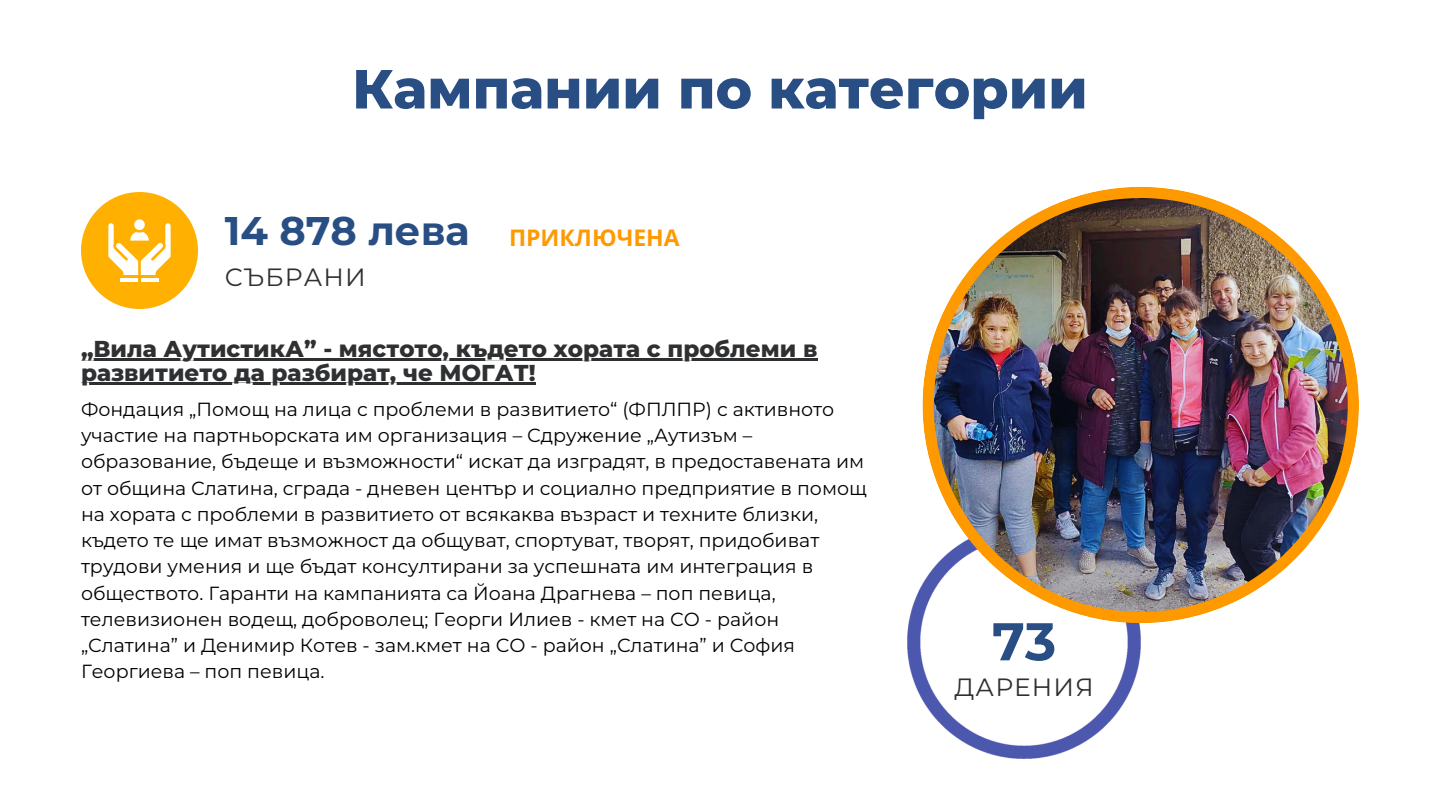
<style>
.page{position:relative;width:1440px;height:810px;background:#fff}
.page>*{position:absolute;margin:0;border:0;box-sizing:border-box;transform-origin:0 0}
.t1{font:800 55px "Montserrat";color:#284e84}
.t2{font:700 53px "Montserrat";color:#284e84}
.t3{font:700 40px "Montserrat";color:#284e84}
.t4{font:25px "Montserrat";letter-spacing:.045em;color:#2f3032}
.t5{font:800 23px "Montserrat";color:#2f3032}
.t6{font:700 23px "Noto Sans";color:#f90}
.t7{font:19px/26.2px "Montserrat";color:#000}
</style>
<div class="page">
<div style="left:81px;top:192px;width:117px;height:117px;background:#ffb000;border-radius:50%"></div>
<hr style="left:141px;top:278px;width:18px;height:4px;background:#fff">
<hr style="left:120px;top:278px;width:18px;height:4px;background:#fff">
<svg style="left:108px;top:219px;width:63px;height:56px"></svg>
<img style="left:908px;top:585px;width:233px;height:173px">
<img style="left:922px;top:187px;width:437px;height:436px">
<hr style="left:81px;top:358px;width:736px;height:2px;background:#2f3032">
<hr style="left:81px;top:383px;width:455px;height:2px;background:#2f3032">
<p class="t1" style="left:352px;top:55px;width:737px">Кампании по категории</p>
<h4 class="t3" style="left:225px;top:207px;width:246px">14 878 лева</h4>
<h5 class="t4" style="left:225px;top:262px;width:143px">СЪБРАНИ</h5>
<h4 class="t6" style="left:509px;top:221px;width:172px">ПРИКЛЮЧЕНА</h4>
<p class="t5" style="left:81px;top:334px;width:738px">„Вила АутистикА” - мястото, където хората с проблеми в</p>
<p class="t5" style="left:81px;top:359px;width:456px">развитието да разбират, че МОГАТ!</p>
<h3 class="t7" style="left:81px;top:396px;width:787px">Фондация „Помощ на лица с проблеми в развитието“ (ФПЛПР) с активното участие на партньорската им организация – Сдружение „Аутизъм – образование, бъдеще и възможности“ искат да изградят, в предоставената им от община Слатина, сграда - дневен център и социално предприятие в помощ на хората с проблеми в развитието от всякаква възраст и техните близки, където те ще имат възможност да общуват, спортуват, творят, придобиват трудови умения и ще бъдат консултирани за успешната им интеграция в обществото. Гаранти на кампанията са Йоана Драгнева – поп певица, телевизионен водещ, доброволец; Георги Илиев - кмет на СО - район „Слатина” и Денимир Котев - зам.кмет на СО - район „Слатина” и София Георгиева – поп певица.</h3>
<p class="t2" style="left:992px;top:609px;width:66px">73</p>
<p class="t4" style="left:955px;top:672px;width:141px">ДАРЕНИЯ</p>
</div>
